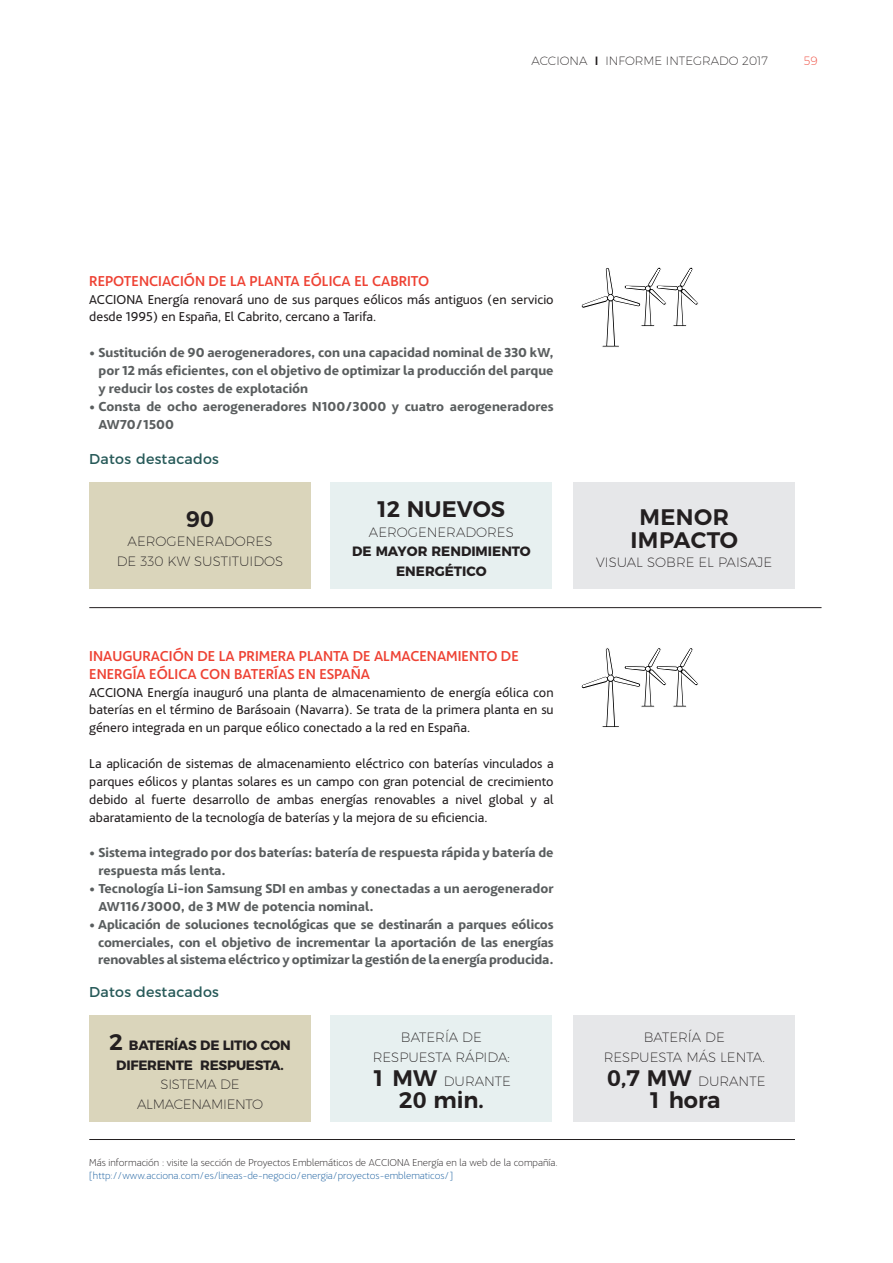
<style>
.page{position:relative;width:893px;height:1263px;background:#fff}
.page>*{position:absolute;margin:0;border:0;box-sizing:border-box;transform-origin:0 0}
.t1{font:600 22.5px "Montserrat";color:#231f20}
.t2{font:600 22.5px/22.5px "Montserrat";letter-spacing:.02em;color:#231f20;text-align:center}
._03_LADILLO{font:500 15px/17.9px "Acciona";color:#ee4234}
._60_TITULAR_TABLA_GR{font:14.25px "Montserrat";letter-spacing:.02em;color:#265958}
._02_TEXTO_GENERAL{font:700 13.5px/17.9px "Acciona";color:#5a5e5f}
._02_TEXTO_GENERAL-2{font:13.5px/17.9px "Acciona";color:#231f20;text-align:justify}
.t3{font:200 13.5px/19.5px "Montserrat";color:#231f20;text-align:center}
.t4{font:700 13.5px/19.5px "Montserrat";color:#231f20;text-align:center}
.t5{font:700 13.5px/19.5px "Montserrat";letter-spacing:-.02em;color:#231f20;text-align:center}
.t6{font:200 13.5px/19.5px "Montserrat";letter-spacing:-.02em;color:#231f20;text-align:center}
.t7{font:200 12px "Montserrat";color:#231f20}
.t8{font:200 12px "Montserrat";color:#ee4234}
._63_NOTA_GRAFICO_Y_T{font:300 10.5px/13.5px "Acciona";color:#231f20}
.s1{font-weight:500}
.s2{font-weight:200}
.s3{font-weight:600;font-size:22.5px}
.s4{color:#175d9e}
</style>
<div class="page">
<svg style="left:581px;top:267px;width:117px;height:80px"></svg>
<svg style="left:581px;top:648px;width:117px;height:79px"></svg>
<hr style="left:89px;top:607px;width:732px;height:1px;background:#231f20">
<hr style="left:89px;top:1139px;width:706px;height:1px;background:#231f20">
<div style="left:331px;top:482px;width:221px;height:107px;background:#e7f0f0"></div>
<div style="left:331px;top:1015px;width:221px;height:107px;background:#e7f0f0"></div>
<div style="left:89px;top:482px;width:222px;height:107px;background:#dad5bb"></div>
<div style="left:89px;top:1015px;width:222px;height:107px;background:#dad5bb"></div>
<div style="left:573px;top:482px;width:222px;height:107px;background:#e6e7e9"></div>
<div style="left:573px;top:1015px;width:222px;height:107px;background:#e6e7e9"></div>
<p class="t7" style="left:532px;top:52px;width:238px">ACCIONA <span class="s1">I</span> INFORME INTEGRADO 2017</p>
<p class="t8" style="left:804px;top:52px;width:15px">59</p>
<p class="_03_LADILLO" style="left:89px;top:270px;width:341px">REPOTENCIACIÓN DE LA PLANTA EÓLICA EL CABRITO</p>
<p class="_02_TEXTO_GENERAL-2" style="left:89px;top:289px;width:466px">ACCIONA Energía renovará uno de sus parques eólicos más antiguos (en servicio desde 1995) en España, El Cabrito, cercano a Tarifa.</p>
<p class="_02_TEXTO_GENERAL" style="left:98px;top:342px;width:457px;text-align:justify;text-indent:-9px">• Sustitución de 90 aerogeneradores, con una capacidad nominal de 330 kW, por 12 más eficientes, con el objetivo de optimizar la producción del parque y reducir los costes de explotación</p>
<p class="_02_TEXTO_GENERAL" style="left:98px;top:396px;width:457px;text-indent:-9px">• Consta de ocho aerogeneradores N100/3000 y cuatro aerogeneradores<br>AW70/1500</p>
<p class="_60_TITULAR_TABLA_GR" style="left:89px;top:447px;width:131px">Datos destacados</p>
<p class="t1" style="left:186px;top:501px;width:29px">90</p>
<p class="t3" style="left:117px;top:531px;width:168px">AEROGENERADORES<br>DE 330 KW SUSTITUIDOS</p>
<p class="t1" style="left:378px;top:491px;width:129px">12 NUEVOS</p>
<p class="t4" style="left:352px;top:521px;width:180px"><span class="s2">AEROGENERADORES<br></span>DE MAYOR RENDIMIENTO<br>ENERGÉTICO</p>
<p class="_03_LADILLO" style="left:89px;top:645px;width:431px">INAUGURACIÓN DE LA PRIMERA PLANTA DE ALMACENAMIENTO DE<br>ENERGÍA EÓLICA CON BATERÍAS EN ESPAÑA</p>
<p class="_02_TEXTO_GENERAL-2" style="left:89px;top:682px;width:466px">ACCIONA Energía inauguró una planta de almacenamiento de energía eólica con baterías en el término de Barásoain (Navarra). Se trata de la primera planta en su género integrada en un parque eólico conectado a la red en España.</p>
<p class="_02_TEXTO_GENERAL-2" style="left:89px;top:753px;width:466px">La aplicación de sistemas de almacenamiento eléctrico con baterías vinculados a parques eólicos y plantas solares es un campo con gran potencial de crecimiento debido al fuerte desarrollo de ambas energías renovables a nivel global y al abaratamiento de la tecnología de baterías y la mejora de su eficiencia.</p>
<p class="_02_TEXTO_GENERAL" style="left:98px;top:843px;width:457px;text-indent:-9px">• Sistema integrado por dos baterías: batería de respuesta rápida y batería de respuesta más lenta.</p>
<p class="_02_TEXTO_GENERAL" style="left:98px;top:878px;width:457px;text-indent:-9px">• Tecnología Li-ion Samsung SDI en ambas y conectadas a un aerogenerador<br>AW116/3000, de 3 MW de potencia nominal.</p>
<p class="_02_TEXTO_GENERAL" style="left:98px;top:914px;width:457px;text-align:justify;text-indent:-9px">• Aplicación de soluciones tecnológicas que se destinarán a parques eólicos comerciales, con el objetivo de incrementar la aportación de las energías renovables al sistema eléctrico y optimizar la gestión de la energía producida.</p>
<p class="_60_TITULAR_TABLA_GR" style="left:89px;top:980px;width:131px">Datos destacados</p>
<p class="t5" style="left:109px;top:1035px;width:183px"><span class="s3">2</span> BATERÍAS DE LITIO CON<br>DIFERENTE RESPUESTA.</p>
<p class="t6" style="left:137px;top:1074px;width:127px">SISTEMA DE<br>ALMACENAMIENTO</p>
<p class="t3" style="left:373px;top:1027px;width:139px">BATERÍA DE<br>RESPUESTA RÁPIDA:</p>
<p class="t3" style="left:372px;top:1070px;width:141px"><span class="s3">1 MW</span> DURANTE</p>
<p class="t1" style="left:399px;top:1082px;width:87px">20 min.</p>
<p class="_63_NOTA_GRAFICO_Y_T" style="left:89px;top:1154px;width:470px">Más información : visite la sección de Proyectos Emblemáticos de ACCIONA Energía en la web de la compañía. <span class="s4">[http://www.acciona.com/es/lineas-de-negocio/energia/proyectos-emblematicos/]</span></p>
<p class="t2" style="left:630px;top:504px;width:109px">MENOR<br>IMPACTO</p>
<p class="t3" style="left:596px;top:552px;width:178px">VISUAL SOBRE EL PAISAJE</p>
<p class="t3" style="left:604px;top:1027px;width:163px">BATERÍA DE<br>RESPUESTA MÁS LENTA.</p>
<p class="t3" style="left:607px;top:1070px;width:160px"><span class="s3">0,7 MW</span> DURANTE</p>
<p class="t1" style="left:648px;top:1082px;width:74px">1 hora</p>
</div>
